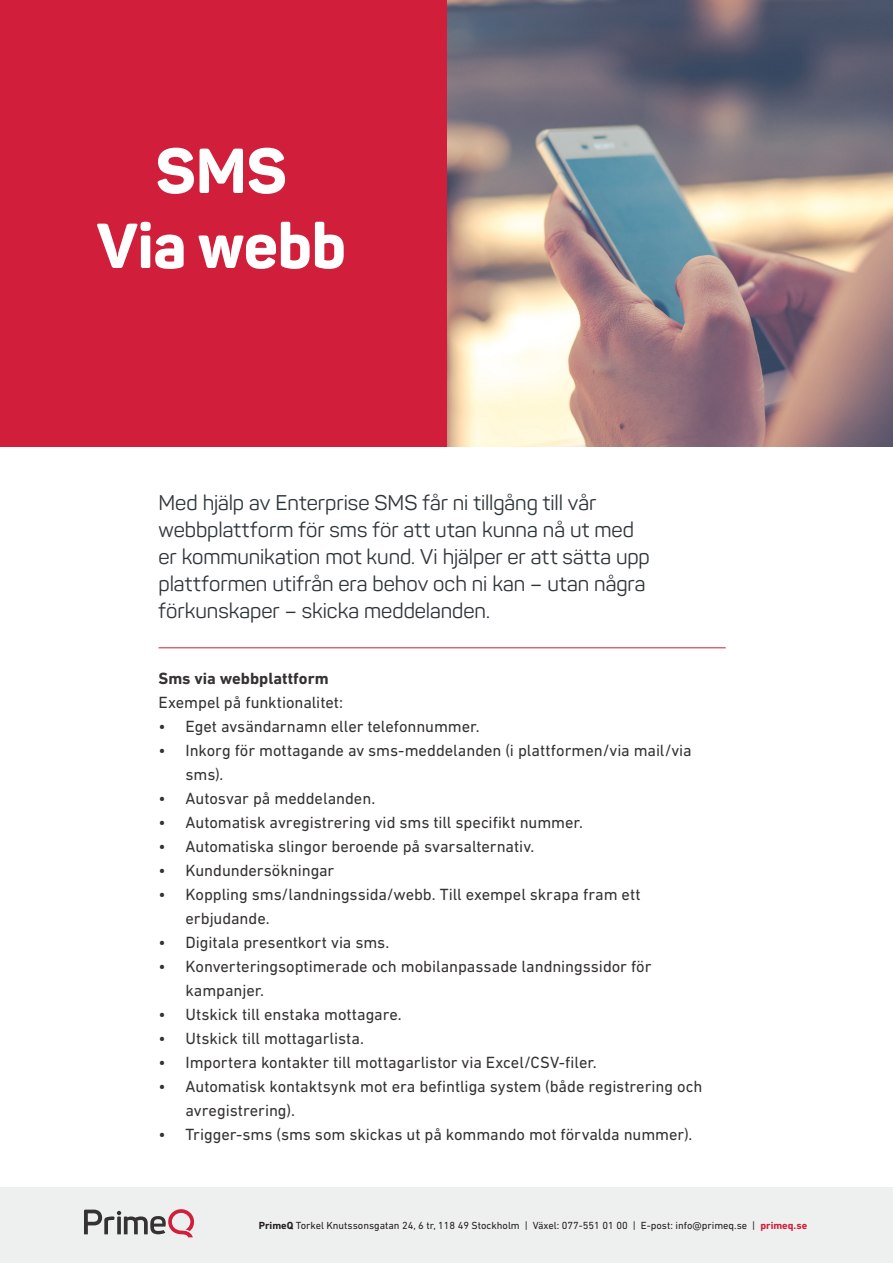
<style>
.page{position:relative;width:893px;height:1263px;background:#fff}
.page>*{position:absolute;margin:0;border:0;box-sizing:border-box;transform-origin:0 0}
.t1{font:800 62.55px "Panton";color:#fff}
.t2{font:21px/27px "Panton";letter-spacing:-.005em;color:#2e3539}
.t3{font:16.5px/24px "DIN Next LT Pro";letter-spacing:-.005em;color:#353332}
.t4{font:700 16.5px "DIN Next LT Pro";color:#353332}
.t5{font:10.5px "DIN Next LT Pro";color:#231f20}
.s1{font-weight:700}
.s2{font-weight:700;color:#d01e3b}
</style>
<div class="page">
<img style="left:446px;top:0;width:447px;height:446px">
<hr style="left:159px;top:647px;width:567px;height:1px;background:#d01e3b">
<div style="left:0;top:0;width:446px;height:446px;background:#d01e3b"></div>
<div style="left:0;top:1188px;width:893px;height:75px;background:#eef0ef"></div>
<svg style="left:84px;top:1209px;width:110px;height:28px"></svg>
<p class="t1" style="left:156px;top:131px;width:133px">SMS</p>
<p class="t1" style="left:97px;top:206px;width:251px">Via webb</p>
<p class="t2" style="left:159px;top:489px;width:493px">Med hjälp av Enterprise SMS får ni tillgång till vår webbplattform för sms för att utan kunna nå ut med er kommunikation mot kund. Vi hjälper er att sätta upp plattformen utifrån era behov och ni kan – utan några förkunskaper – skicka meddelanden.</p>
<p class="t4" style="left:159px;top:669px;width:172px">Sms via webbplattform</p>
<p class="t3" style="left:159px;top:690px;width:186px">Exempel på funktionalitet:</p>
<p class="t3" style="left:159px;top:714px;width:323px">• Eget avsändarnamn eller telefonnummer.</p>
<p class="t3" style="left:186px;top:738px;width:508px;text-indent:-27px">• Inkorg för mottagande av sms-meddelanden (i plattformen/via mail/via sms).</p>
<p class="t3" style="left:159px;top:786px;width:218px">• Autosvar på meddelanden.</p>
<p class="t3" style="left:159px;top:810px;width:426px">• Automatisk avregistrering vid sms till specifikt nummer.</p>
<p class="t3" style="left:159px;top:834px;width:377px">• Automatiska slingor beroende på svarsalternativ.</p>
<p class="t3" style="left:159px;top:858px;width:177px">• Kundundersökningar</p>
<p class="t3" style="left:186px;top:882px;width:457px;text-indent:-27px">• Koppling sms/landningssida/webb. Till exempel skrapa fram ett erbjudande.</p>
<p class="t3" style="left:159px;top:930px;width:232px">• Digitala presentkort via sms.</p>
<p class="t3" style="left:186px;top:954px;width:467px;text-indent:-27px">• Konverteringsoptimerade och mobilanpassade landningssidor för kampanjer.</p>
<p class="t3" style="left:159px;top:1002px;width:245px">• Utskick till enstaka mottagare.</p>
<p class="t3" style="left:159px;top:1026px;width:207px">• Utskick till mottagarlista.</p>
<p class="t3" style="left:159px;top:1050px;width:440px">• Importera kontakter till mottagarlistor via Excel/CSV-filer.</p>
<p class="t3" style="left:186px;top:1074px;width:518px;text-indent:-27px">• Automatisk kontaktsynk mot era befintliga system (både registrering och avregistrering).</p>
<p class="t3" style="left:159px;top:1122px;width:535px">• Trigger-sms (sms som skickas ut på kommando mot förvalda nummer).</p>
<p class="t5" style="left:259px;top:1220px;width:550px"><span class="s1">PrimeQ</span> Torkel Knutssonsgatan 24, 6 tr, 118 49 Stockholm | Växel: 077-551 01 00 | E-post: info@primeq.se | <span class="s2">primeq.se</span></p>
</div>
